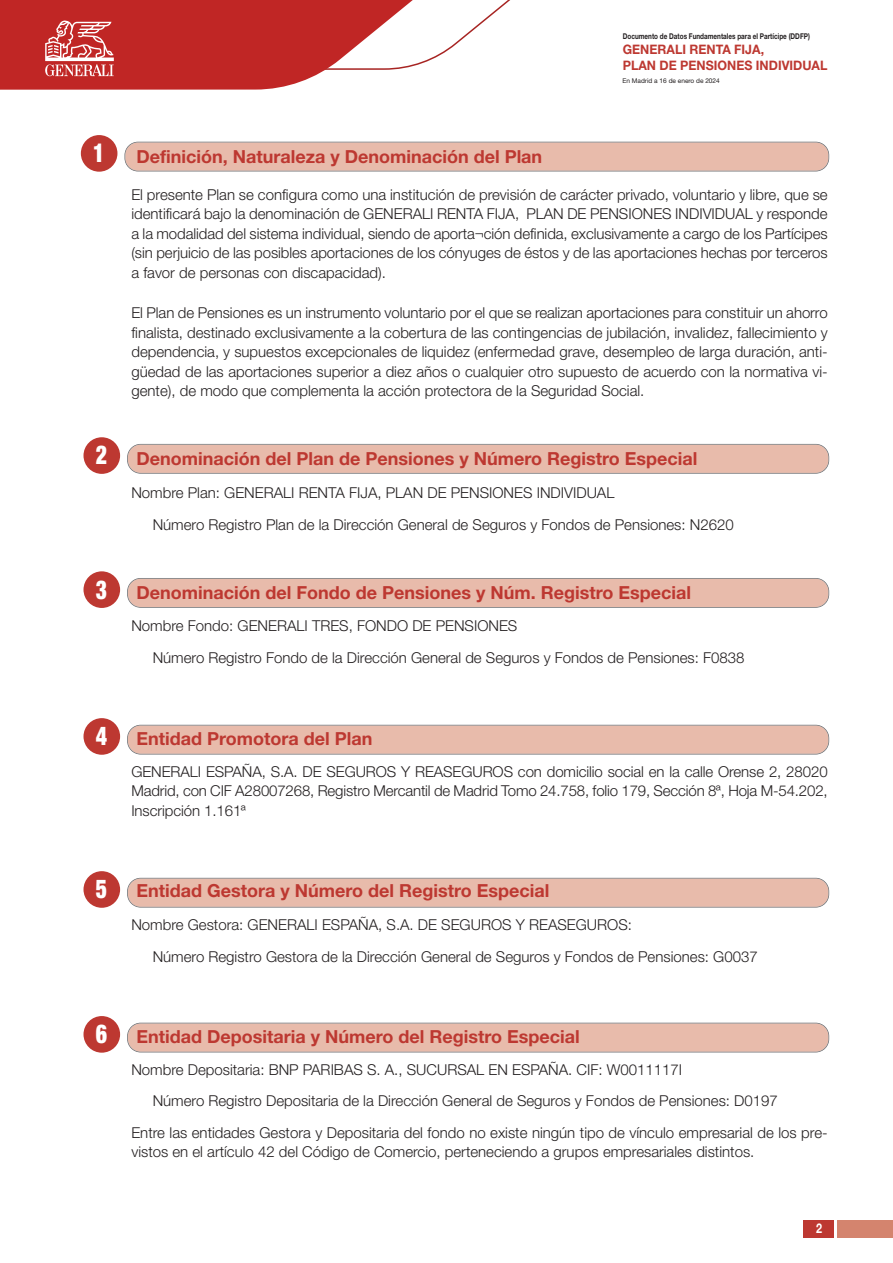
<style>
.page{position:relative;width:893px;height:1263px;background:#fff}
.page>*{position:absolute;margin:0;border:0;box-sizing:border-box;transform-origin:0 0}
.t1{font:900 condensed 26.1px "Helvetica Neue LT Std";color:#fff;scale:.84 1}
.t2{font:700 18px "Helvetica Neue LT Std";color:#bd3831}
.t3{font:300 15px/19.5px "Helvetica Neue LT Std";color:#231f20;text-align:justify}
.t4{font:700 13.5px "Helvetica Neue LT Std";color:#fff;scale:.8 1}
.t5{font:700 13.05px/15.8px "Helvetica Neue LT Std";color:#bd3831;scale:.95 1}
.t6{font:700 7.95px "Helvetica Neue LT Std";color:#231f20;scale:.8 1}
.t7{font:6.6px "Helvetica Neue LT Std";color:#231f20}
</style>
<div class="page">
<div style="left:128px;top:445px;width:700px;height:28px;background:#e8bbab;border-radius:13px"></div>
<div style="left:127px;top:444px;width:702px;height:30px;border:2px solid #6c6d70;border-radius:14px"></div>
<div style="left:84px;top:437px;width:36px;height:37px;background:#bd3831;border-radius:50%"></div>
<div style="left:128px;top:579px;width:700px;height:28px;background:#e8bbab;border-radius:13px"></div>
<div style="left:127px;top:578px;width:702px;height:30px;border:2px solid #6c6d70;border-radius:14px"></div>
<div style="left:84px;top:571px;width:36px;height:37px;background:#bd3831;border-radius:50%"></div>
<div style="left:128px;top:725px;width:700px;height:29px;background:#e8bbab;border-radius:13px"></div>
<div style="left:127px;top:725px;width:702px;height:29px;border:2px solid #6c6d70;border-radius:14px"></div>
<div style="left:84px;top:718px;width:36px;height:37px;background:#bd3831;border-radius:50%"></div>
<div style="left:128px;top:878px;width:700px;height:29px;background:#e8bbab;border-radius:13px"></div>
<div style="left:127px;top:878px;width:702px;height:29px;border:2px solid #6c6d70;border-radius:14px"></div>
<div style="left:84px;top:871px;width:36px;height:37px;background:#bd3831;border-radius:50%"></div>
<div style="left:128px;top:1023px;width:700px;height:29px;background:#e8bbab;border-radius:13px"></div>
<div style="left:127px;top:1023px;width:702px;height:29px;border:2px solid #6c6d70;border-radius:14px"></div>
<div style="left:84px;top:1016px;width:36px;height:37px;background:#bd3831;border-radius:50%"></div>
<div style="left:125px;top:142px;width:703px;height:29px;background:#e8bbab;border-radius:13px"></div>
<div style="left:124px;top:142px;width:705px;height:29px;border:2px solid #6c6d70;border-radius:14px"></div>
<div style="left:81px;top:135px;width:36px;height:37px;background:#bd3831;border-radius:50%"></div>
<div style="left:838px;top:1220px;width:55px;height:18px;background:#d4846e"></div>
<div style="left:803px;top:1220px;width:31px;height:18px;background:#bd3831"></div>
<div style="left:1px;top:0;width:298px;height:90px;background:#c02625"></div>
<svg style="left:45px;top:0;width:465px;height:82px"></svg>
<h1 class="t1" style="left:93px;top:144px;width:15px">1</h1>
<h1 class="t1" style="left:96px;top:446px;width:15px">2</h1>
<h1 class="t1" style="left:96px;top:580px;width:15px">3</h1>
<h1 class="t1" style="left:96px;top:727px;width:15px">4</h1>
<h1 class="t1" style="left:96px;top:880px;width:15px">5</h1>
<h1 class="t1" style="left:96px;top:1024px;width:15px">6</h1>
<p class="t6" style="left:623px;top:33px;width:235px">Documento de Datos Fundamentales para el Partícipe (DDFP)</p>
<p class="t5" style="left:623px;top:43px;width:217px">GENERALI RENTA FIJA,<br>PLAN DE PENSIONES INDIVIDUAL</p>
<p class="t7" style="left:622px;top:78px;width:99px">En Madrid a 16 de enero de 2024</p>
<p class="t2" style="left:136px;top:150px;width:407px">Definición, Naturaleza y Denominación del Plan</p>
<p class="t3" style="left:131px;top:186px;width:698px">El presente Plan se configura como una institución de previsión de carácter privado, voluntario y libre, que se identificará bajo la denominación de GENERALI RENTA FIJA, PLAN DE PENSIONES INDIVIDUAL y responde a la modalidad del sistema individual, siendo de aporta¬ción definida, exclusivamente a cargo de los Partícipes (sin perjuicio de las posibles aportaciones de los cónyuges de éstos y de las aportaciones hechas por terceros a favor de personas con discapacidad).</p>
<p class="t3" style="left:131px;top:305px;width:698px">El Plan de Pensiones es un instrumento voluntario por el que se realizan aportaciones para constituir un ahorro finalista, destinado exclusivamente a la cobertura de las contingencias de jubilación, invalidez, fallecimiento y dependencia, y supuestos excepcionales de liquidez (enfermedad grave, desempleo de larga duración, anti&shy;güedad de las aportaciones superior a diez años o cualquier otro supuesto de acuerdo con la normativa vi&shy;gente), de modo que complementa la acción protectora de la Seguridad Social.</p>
<p class="t2" style="left:136px;top:452px;width:562px">Denominación del Plan de Pensiones y Número Registro Especial</p>
<p class="t3" style="left:153px;top:477px;width:583px;line-height:32.2px;text-indent:-21px">Nombre Plan: GENERALI RENTA FIJA, PLAN DE PENSIONES INDIVIDUAL<br>Número Registro Plan de la Dirección General de Seguros y Fondos de Pensiones: N2620</p>
<p class="t2" style="left:136px;top:586px;width:556px">Denominación del Fondo de Pensiones y Núm. Registro Especial</p>
<p class="t3" style="left:153px;top:611px;width:593px;line-height:32.2px;text-indent:-21px">Nombre Fondo: GENERALI TRES, FONDO DE PENSIONES<br>Número Registro Fondo de la Dirección General de Seguros y Fondos de Pensiones: F0838</p>
<p class="t2" style="left:136px;top:732px;width:237px">Entidad Promotora del Plan</p>
<p class="t3" style="left:131px;top:763px;width:698px">GENERALI ESPAÑA, S.A. DE SEGUROS Y REASEGUROS con domicilio social en la calle Orense 2, 28020<br>Madrid, con CIF A28007268, Registro Mercantil de Madrid Tomo 24.758, folio 179, Sección 8ª, Hoja M-54.202, Inscripción 1.161ª</p>
<p class="t2" style="left:136px;top:884px;width:414px">Entidad Gestora y Número del Registro Especial</p>
<p class="t3" style="left:153px;top:909px;width:606px;line-height:32.2px;text-indent:-21px">Nombre Gestora: GENERALI ESPAÑA, S.A. DE SEGUROS Y REASEGUROS:<br>Número Registro Gestora de la Dirección General de Seguros y Fondos de Pensiones: G0037</p>
<p class="t2" style="left:136px;top:1030px;width:445px">Entidad Depositaria y Número del Registro Especial</p>
<p class="t3" style="left:131px;top:1061px;width:552px">Nombre Depositaria: BNP PARIBAS S. A., SUCURSAL EN ESPAÑA. CIF: W0011117I</p>
<p class="t3" style="left:153px;top:1092px;width:627px">Número Registro Depositaria de la Dirección General de Seguros y Fondos de Pensiones: D0197</p>
<p class="t3" style="left:131px;top:1124px;width:698px">Entre las entidades Gestora y Depositaria del fondo no existe ningún tipo de vínculo empresarial de los pre-</p>
<p class="t3" style="left:131px;top:1143px;width:624px">vistos en el artículo 42 del Código de Comercio, perteneciendo a grupos empresariales distintos.</p>
<p class="t4" style="left:816px;top:1223px;width:9px">2</p>
</div>
